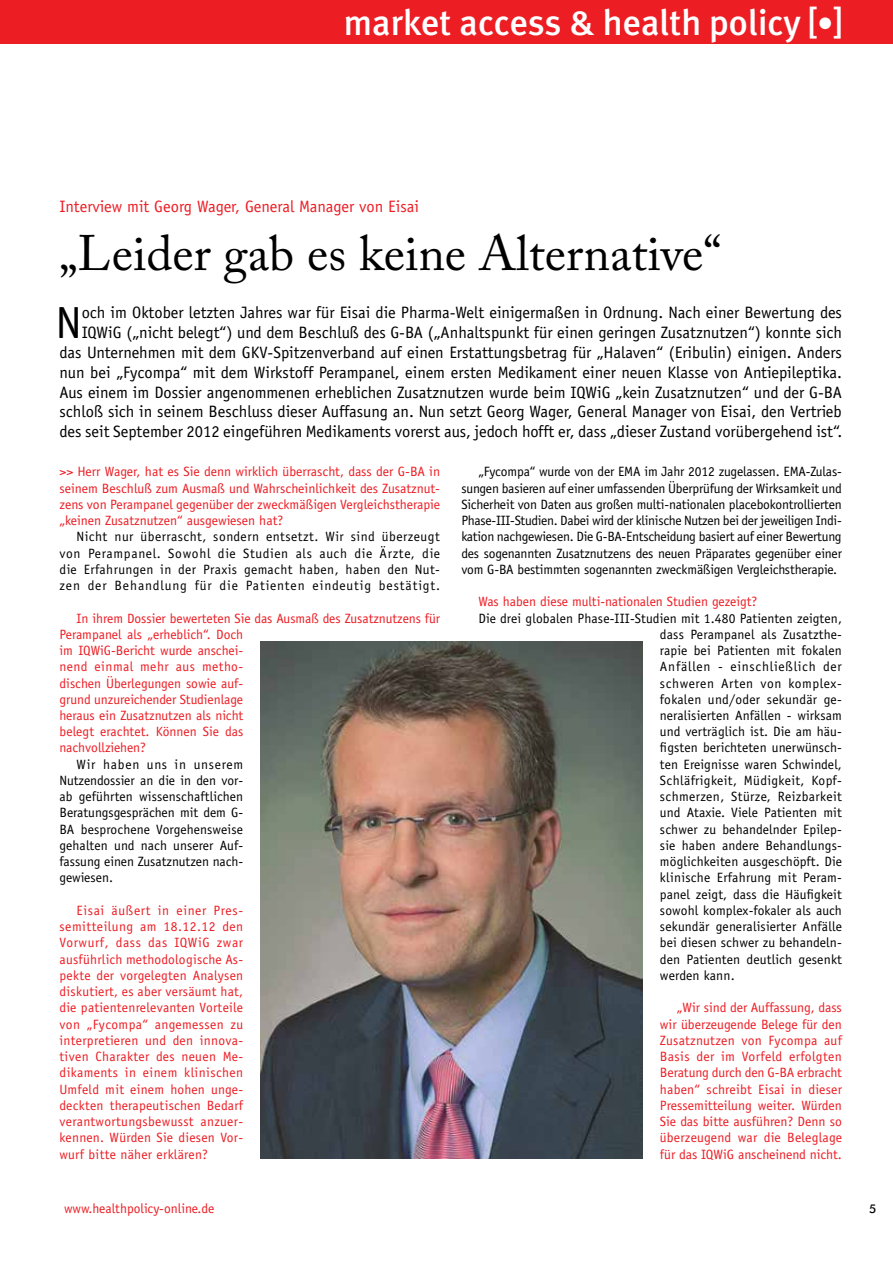
<style>
.page{position:relative;width:893px;height:1263px;background:#fff}
.page>*{position:absolute;margin:0;border:0;box-sizing:border-box;transform-origin:0 0}
.t1{font:49.5px "Adobe Caslon Pro";color:#000}
.t2{font:45.15px "Officina Sans";color:#000}
.t3{font:500 36px "Meta Plus";color:#fff}
.t4{font:16.5px/19.8px "Officina Sans";color:#000;text-align:right}
.t5{font:16.5px "Officina Sans";color:#ed1d24}
.t6{font:13.5px/16.2px "Officina Sans";color:#000;text-align:justify}
.t7{font:13.5px/16.2px "Officina Sans";color:#ed1d24;text-align:justify}
.t8{font:500 12px "Futura BT";color:#000}
.s1{font-size:33px}
</style>
<div class="page">
<div style="left:0;top:0;width:893px;height:44px;background:#ed1d24"></div>
<img style="left:260px;top:641px;width:383px;height:518px">
<h3 class="t3" style="left:344px;top:1px;width:500px">market access &amp; health policy [<span class="s1">•</span>]</h3>
<p class="t5" style="left:60px;top:197px;width:361px">Interview mit Georg Wager, General Manager von Eisai</p>
<h1 class="t1" style="left:60px;top:224px;width:663px">„Leider gab es keine Alternative“</h1>
<p class="t4" style="left:60px;top:303px;width:784px">och im Oktober letzten Jahres war für Eisai die Pharma-Welt einigermaßen in Ordnung. Nach einer Bewertung des IQWiG („nicht belegt“) und dem Beschluß des G-BA („Anhaltspunkt für einen geringen Zusatznutzen“) konnte sich das Unternehmen mit dem GKV-Spitzenverband auf einen Erstattungsbetrag für „Halaven“ (Eribulin) einigen. Anders nun bei „Fycompa“ mit dem Wirkstoff Perampanel, einem ersten Medikament einer neuen Klasse von Antiepileptika.<br>Aus einem im Dossier angenommenen erheblichen Zusatznutzen wurde beim IQWiG „kein Zusatznutzen“ und der G-BA schloß sich in seinem Beschluss dieser Auffasung an. Nun setzt Georg Wager, General Manager von Eisai, den Vertrieb des seit September 2012 eingeführen Medikaments vorerst aus, jedoch hofft er, dass „dieser Zustand vorübergehend ist“.</p>
<p class="t7" style="left:60px;top:464px;width:382px">&gt;&gt; Herr Wager, hat es Sie denn wirklich überrascht, dass der G-BA in seinem Beschluß zum Ausmaß und Wahrscheinlichkeit des Zusatznut&shy;zens von Perampanel gegenüber der zweckmäßigen Vergleichstherapie „keinen Zusatznutzen“ ausgewiesen hat?</p>
<p class="t6" style="left:60px;top:529px;width:382px;text-indent:17px">Nicht nur überrascht, sondern entsetzt. Wir sind überzeugt von Perampanel. Sowohl die Studien als auch die Ärzte, die die Erfahrungen in der Praxis gemacht haben, haben den Nut&shy;zen der Behandlung für die Patienten eindeutig bestätigt.</p>
<p class="t7" style="left:60px;top:610px;width:382px;text-align:left;text-indent:17px">In ihrem Dossier bewerteten Sie das Ausmaß des Zusatznutzens für Perampanel als „erheblich“. Doch<br>im IQWiG-Bericht wurde anschei-<br>nend einmal mehr aus metho-<br>dischen Überlegungen sowie auf-<br>grund unzureichender Studienlage<br>heraus ein Zusatznutzen als nicht<br>belegt erachtet. Können Sie das<br>nachvollziehen?</p>
<p class="t6" style="left:60px;top:756px;width:185px;text-indent:17px">Wir haben uns in unserem Nutzendossier an die in den vor&shy;ab geführten wissenschaftlichen Beratungsgesprächen mit dem G-BA besprochene Vorgehensweise gehalten und nach unserer Auf&shy;fassung einen Zusatznutzen nach&shy;gewiesen.</p>
<p class="t7" style="left:60px;top:902px;width:185px;text-indent:17px">Eisai äußert in einer Pres&shy;semitteilung am 18.12.12 den Vorwurf, dass das IQWiG zwar ausführlich methodologische As&shy;pekte der vorgelegten Analysen diskutiert, es aber versäumt hat, die patientenrelevanten Vorteile von „Fycompa“ angemessen zu interpretieren und den innova&shy;tiven Charakter des neuen Me&shy;dikaments in einem klinischen Umfeld mit einem hohen unge&shy;deckten therapeutischen Bedarf verantwortungsbewusst anzuer&shy;kennen. Würden Sie diesen Vor&shy;wurf bitte näher erklären?</p>
<h2 class="t2" style="left:56px;top:296px;width:27px">N</h2>
<p class="t6" style="left:461px;top:464px;width:382px;text-indent:17px">„Fycompa“ wurde von der EMA im Jahr 2012 zugelassen. EMA-Zulas&shy;sungen basieren auf einer umfassenden Überprüfung der Wirksamkeit und Sicherheit von Daten aus großen multi-nationalen placebokontrollierten Phase-III-Studien. Dabei wird der klinische Nutzen bei der jeweiligen Indi&shy;kation nachgewiesen. Die G-BA-Entscheidung basiert auf einer Bewertung des sogenannten Zusatznutzens des neuen Präparates gegenüber einer vom G-BA bestimmten sogenannten zweckmäßigen Vergleichstherapie.</p>
<p class="t7" style="left:478px;top:594px;width:280px">Was haben diese multi-nationalen Studien gezeigt?</p>
<p class="t6" style="left:660px;top:610px;width:184px;text-indent:-182px">Die drei globalen Phase-III-Studien mit 1.480 Patienten zeigten, dass Perampanel als Zusatzthe&shy;rapie bei Patienten mit fokalen Anfällen - einschließlich der schweren Arten von komplex&shy;fokalen und/oder sekundär ge&shy;neralisierten Anfällen - wirksam und verträglich ist. Die am häu&shy;figsten berichteten unerwünsch&shy;ten Ereignisse waren Schwindel, Schläfrigkeit, Müdigkeit, Kopf&shy;schmerzen, Stürze, Reizbarkeit und Ataxie. Viele Patienten mit schwer zu behandelnder Epilep&shy;sie haben andere Behandlungs&shy;möglichkeiten ausgeschöpft. Die klinische Erfahrung mit Peram&shy;panel zeigt, dass die Häufigkeit sowohl komplex-fokaler als auch sekundär generalisierter Anfälle bei diesen schwer zu behandeln&shy;den Patienten deutlich gesenkt werden kann.</p>
<p class="t7" style="left:660px;top:1000px;width:184px;text-indent:17px">„Wir sind der Auffassung, dass wir überzeugende Belege für den Zusatznutzen von Fycompa auf Basis der im Vorfeld erfolgten Beratung durch den G-BA erbracht haben“ schreibt Eisai in dieser Pressemitteilung weiter. Würden Sie das bitte ausführen? Denn so überzeugend war die Beleglage für das IQWiG anscheinend nicht.</p>
<p class="t7" style="left:64px;top:1200px;width:152px">www.healthpolicy-online.de</p>
<p class="t8" style="left:869px;top:1201px;width:9px">5</p>
</div>
